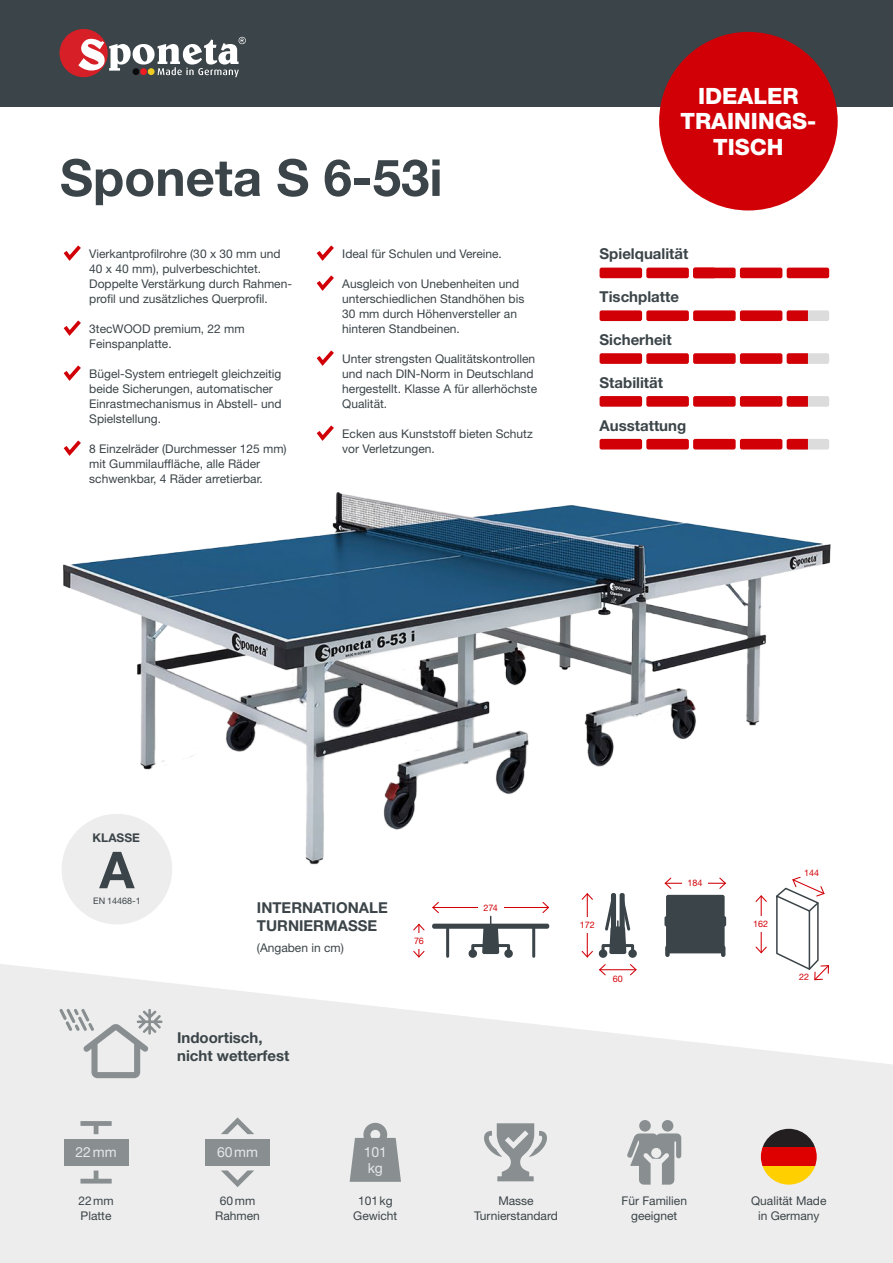
<style>
.page{position:relative;width:893px;height:1263px;background:#fff}
.page>*{position:absolute;margin:0;border:0;box-sizing:border-box;transform-origin:0 0}
.t1{font:700 51px "Helvetica Neue LT Pro";color:#3b4448}
.t2{font:800 22.5px/25.5px "Helvetica Neue LT Pro";color:#fff;text-align:center}
.t3{font:700 15px/18px "Helvetica Neue LT Pro";color:#3b4448}
.t4{font:13.95px/15.8px "Helvetica Neue LT Pro";color:#e6e7e9}
.t5{font:12px/15px "Helvetica Neue LT Pro";color:#3b4448}
.t6{font:700 12px "Helvetica Neue LT Pro";color:#3b4448}
.t7{font:9px "Helvetica Neue LT Pro";color:#d10007}
.t8{font:9px "Helvetica Neue LT Pro";color:#3b4448}
</style>
<div class="page">
<svg style="left:0;top:964px;width:893px;height:299px;fill:#ededed"></svg>
<img style="left:62px;top:492px;width:769px;height:373px">
<div style="left:0;top:0;width:893px;height:106px;background:#3b4448"></div>
<div style="left:60px;top:29px;width:48px;height:48px;background:#d61f26;border-radius:50%"></div>
<svg style="left:78px;top:37px;width:168px;height:40px"></svg>
<svg style="left:64px;top:246px;width:17px;height:15px"></svg>
<svg style="left:64px;top:321px;width:17px;height:15px"></svg>
<svg style="left:64px;top:366px;width:17px;height:15px"></svg>
<svg style="left:64px;top:441px;width:17px;height:15px"></svg>
<svg style="left:317px;top:246px;width:17px;height:15px"></svg>
<svg style="left:317px;top:276px;width:17px;height:15px"></svg>
<svg style="left:317px;top:351px;width:17px;height:15px"></svg>
<svg style="left:317px;top:426px;width:17px;height:15px"></svg>
<div style="left:600px;top:268px;width:42px;height:10px;background:#d10007;border-radius:2px"></div>
<div style="left:646px;top:268px;width:43px;height:10px;background:#d10007;border-radius:2px"></div>
<div style="left:740px;top:268px;width:42px;height:10px;background:#d10007;border-radius:2px"></div>
<div style="left:787px;top:268px;width:42px;height:10px;background:#d10007;border-radius:2px"></div>
<div style="left:693px;top:268px;width:43px;height:10px;background:#d10007;border-radius:2px"></div>
<div style="left:600px;top:310px;width:42px;height:11px;background:#d10007;border-radius:2px"></div>
<div style="left:646px;top:310px;width:43px;height:11px;background:#d10007;border-radius:2px"></div>
<div style="left:740px;top:310px;width:42px;height:11px;background:#d10007;border-radius:2px"></div>
<div style="left:787px;top:310px;width:42px;height:11px;background:#dcdcdc;border-radius:2px"></div>
<div style="left:693px;top:310px;width:43px;height:11px;background:#d10007;border-radius:2px"></div>
<svg style="left:787px;top:310px;width:21px;height:11px"></svg>
<div style="left:600px;top:353px;width:42px;height:11px;background:#d10007;border-radius:2px"></div>
<div style="left:646px;top:353px;width:43px;height:11px;background:#d10007;border-radius:2px"></div>
<div style="left:740px;top:353px;width:42px;height:11px;background:#d10007;border-radius:2px"></div>
<div style="left:787px;top:353px;width:42px;height:11px;background:#dcdcdc;border-radius:2px"></div>
<div style="left:693px;top:353px;width:43px;height:11px;background:#d10007;border-radius:2px"></div>
<svg style="left:787px;top:353px;width:21px;height:11px"></svg>
<div style="left:600px;top:396px;width:42px;height:11px;background:#d10007;border-radius:2px"></div>
<div style="left:646px;top:396px;width:43px;height:11px;background:#d10007;border-radius:2px"></div>
<div style="left:740px;top:396px;width:42px;height:11px;background:#d10007;border-radius:2px"></div>
<div style="left:787px;top:396px;width:42px;height:11px;background:#dcdcdc;border-radius:2px"></div>
<div style="left:693px;top:396px;width:43px;height:11px;background:#d10007;border-radius:2px"></div>
<svg style="left:787px;top:396px;width:21px;height:11px"></svg>
<div style="left:600px;top:439px;width:42px;height:10px;background:#d10007;border-radius:2px"></div>
<div style="left:646px;top:439px;width:43px;height:10px;background:#d10007;border-radius:2px"></div>
<div style="left:740px;top:439px;width:42px;height:10px;background:#d10007;border-radius:2px"></div>
<div style="left:787px;top:439px;width:42px;height:10px;background:#dcdcdc;border-radius:2px"></div>
<div style="left:693px;top:439px;width:43px;height:10px;background:#d10007;border-radius:2px"></div>
<svg style="left:787px;top:439px;width:21px;height:10px"></svg>
<div style="left:62px;top:814px;width:110px;height:110px;background:#ededed;border-radius:50%"></div>
<div style="left:659px;top:32px;width:179px;height:178px;background:#d10007;border-radius:50%"></div>
<div style="left:662px;top:1120px;width:11px;height:11px;background:#898f91;border-radius:50%"></div>
<div style="left:639px;top:1120px;width:12px;height:11px;background:#898f91;border-radius:50%"></div>
<svg style="left:627px;top:1133px;width:54px;height:51px"></svg>
<svg style="left:482px;top:1123px;width:67px;height:58px"></svg>
<svg style="left:80px;top:1170px;width:32px;height:13px"></svg>
<svg style="left:80px;top:1121px;width:32px;height:13px"></svg>
<div style="left:64px;top:1139px;width:64px;height:27px;background:#898f91"></div>
<svg style="left:221px;top:1170px;width:33px;height:17px"></svg>
<svg style="left:221px;top:1117px;width:33px;height:17px"></svg>
<div style="left:205px;top:1139px;width:65px;height:27px;background:#898f91"></div>
<svg style="left:350px;top:1123px;width:51px;height:59px"></svg>
<svg style="left:761px;top:1129px;width:56px;height:18px"></svg>
<div style="left:761px;top:1147px;width:56px;height:19px;background:#de0000"></div>
<svg style="left:761px;top:1166px;width:56px;height:18px"></svg>
<hr style="left:761px;top:896px;width:1px;height:57px;background:#d10007">
<svg style="left:755px;top:946px;width:12px;height:8px"></svg>
<svg style="left:755px;top:895px;width:12px;height:8px"></svg>
<div style="left:666px;top:895px;width:59px;height:58px;background:#3b4448;border-radius:2px"></div>
<div style="left:664px;top:916px;width:62px;height:11px;background:#3b4448;border-radius:2px"></div>
<div style="left:665px;top:947px;width:5px;height:8px;background:#3b4448"></div>
<hr style="left:665px;top:883px;width:60px;height:1px;background:#d10007">
<svg style="left:664px;top:877px;width:8px;height:12px"></svg>
<svg style="left:718px;top:877px;width:8px;height:12px"></svg>
<div style="left:683px;top:875px;width:25px;height:16px;background:#fff"></div>
<div style="left:750px;top:917px;width:23px;height:15px;background:#fff"></div>
<div style="left:432px;top:924px;width:117px;height:5px;background:#3b4448;border-radius:2px"></div>
<hr style="left:446px;top:928px;width:3px;height:28px;background:#3b4448">
<svg style="left:468px;top:949px;width:9px;height:9px"></svg>
<svg style="left:504px;top:949px;width:9px;height:9px"></svg>
<svg style="left:470px;top:916px;width:42px;height:40px"></svg>
<hr style="left:532px;top:928px;width:3px;height:28px;background:#3b4448">
<hr style="left:433px;top:907px;width:115px;height:1px;background:#d10007">
<svg style="left:432px;top:901px;width:7px;height:12px"></svg>
<svg style="left:542px;top:902px;width:8px;height:11px"></svg>
<hr style="left:418px;top:924px;width:1px;height:33px;background:#d10007">
<svg style="left:413px;top:950px;width:12px;height:8px"></svg>
<svg style="left:413px;top:923px;width:12px;height:8px"></svg>
<div style="left:478px;top:900px;width:25px;height:15px;background:#fff"></div>
<div style="left:407px;top:933px;width:24px;height:15px;background:#fff"></div>
<svg style="left:581px;top:893px;width:56px;height:83px"></svg>
<div style="left:572px;top:918px;width:31px;height:15px;background:#fff"></div>
<svg style="left:775px;top:876px;width:55px;height:105px"></svg>
<svg style="left:59px;top:1009px;width:103px;height:69px"></svg>
<h1 class="t1" style="left:60px;top:145px;width:384px">Sponeta S 6-53i</h1>
<p class="t5" style="left:89px;top:246px;width:204px">Vierkantprofilrohre (30 x 30 mm und 40 x 40 mm), pulverbeschichtet.<br>Doppelte Verstärkung durch Rahmen&shy;profil und zusätzliches Querprofil.</p>
<p class="t5" style="left:89px;top:321px;width:157px">3tecWOOD premium, 22 mm<br>Feinspanplatte.</p>
<p class="t5" style="left:89px;top:366px;width:194px">Bügel-System entriegelt gleichzeitig beide Sicherungen, automatischer<br>Einrastmechanismus in Abstell- und<br>Spielstellung.</p>
<p class="t5" style="left:89px;top:441px;width:199px">8 Einzelräder (Durchmesser 125 mm) mit Gummilauffläche, alle Räder schwenkbar, 4 Räder arretierbar.</p>
<p class="t5" style="left:342px;top:246px;width:161px">Ideal für Schulen und Vereine.</p>
<p class="t5" style="left:342px;top:276px;width:184px">Ausgleich von Unebenheiten und unterschiedlichen Standhöhen bis<br>30 mm durch Höhenversteller an hinteren Standbeinen.</p>
<p class="t5" style="left:342px;top:351px;width:196px">Unter strengsten Qualitätskontrollen und nach DIN-Norm in Deutschland hergestellt. Klasse A für allerhöchste<br>Qualität.</p>
<p class="t5" style="left:342px;top:426px;width:192px">Ecken aus Kunststoff bieten Schutz vor Verletzungen.</p>
<h2 class="t2" style="left:680px;top:83px;width:137px">IDEALER<br>TRAININGS-<br>TISCH</h2>
<p class="t3" style="left:600px;top:245px;width:90px">Spielqualität</p>
<p class="t3" style="left:600px;top:287px;width:81px">Tischplatte</p>
<p class="t3" style="left:600px;top:330px;width:74px">Sicherheit</p>
<p class="t3" style="left:600px;top:373px;width:65px">Stabilität</p>
<p class="t3" style="left:600px;top:416px;width:88px">Ausstattung</p>
<p class="t6" style="left:93px;top:830px;width:49px">KLASSE</p>
<h1 class="t1" style="left:99px;top:838px;width:36px">A</h1>
<p class="t8" style="left:93px;top:896px;width:49px">EN 14468-1</p>
<p class="t4" style="left:75px;top:1144px;width:43px">22mm</p>
<p class="t5" style="left:78px;top:1193px;width:37px">22mm<br>Platte</p>
<p class="t3" style="left:257px;top:898px;width:132px">INTERNATIONALE<br>TURNIERMASSE</p>
<p class="t5" style="left:257px;top:940px;width:88px">(Angaben in cm)</p>
<p class="t7" style="left:414px;top:935px;width:11px">76</p>
<p class="t3" style="left:177px;top:1028px;width:114px">Indoortisch, nicht wetterfest</p>
<p class="t4" style="left:217px;top:1144px;width:43px">60mm</p>
<p class="t5" style="left:215px;top:1193px;width:46px;text-align:center">60mm<br>Rahmen</p>
<p class="t4" style="left:364px;top:1144px;width:25px">101 kg</p>
<p class="t5" style="left:353px;top:1193px;width:46px;text-align:center">101kg<br>Gewicht</p>
<p class="t7" style="left:484px;top:902px;width:16px">274</p>
<p class="t7" style="left:580px;top:920px;width:17px">172</p>
<p class="t7" style="left:613px;top:973px;width:12px">60</p>
<p class="t7" style="left:687px;top:877px;width:17px">184</p>
<p class="t7" style="left:753px;top:918px;width:17px">162</p>
<p class="t7" style="left:804px;top:867px;width:17px">144</p>
<p class="t7" style="left:799px;top:972px;width:12px">22</p>
<p class="t5" style="left:474px;top:1193px;width:85px;text-align:center">Masse<br>Turnierstandard</p>
<p class="t5" style="left:621px;top:1193px;width:67px;text-align:center">Für Familien geeignet</p>
<p class="t5" style="left:751px;top:1193px;width:77px;text-align:center">Qualität Made in Germany</p>
</div>
